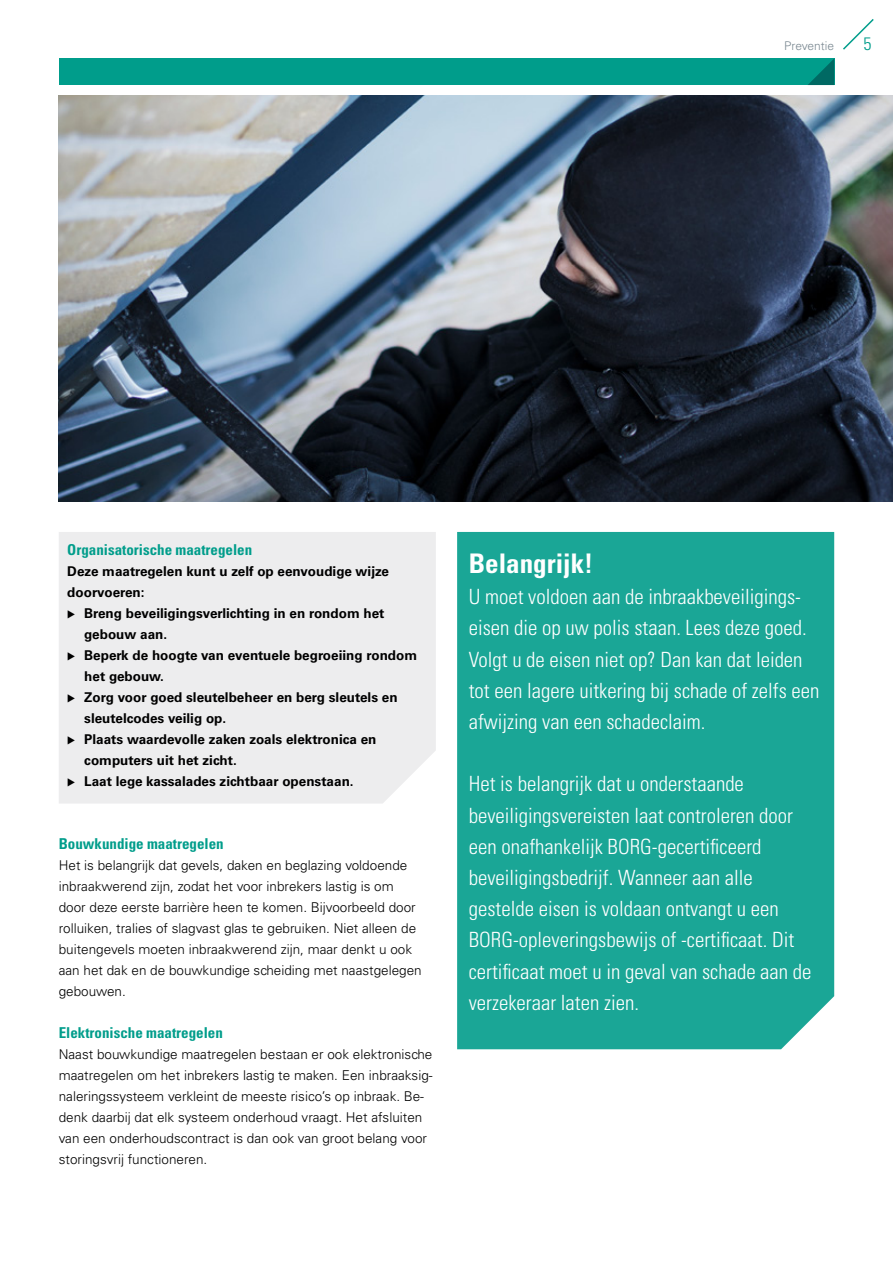
<style>
.page{position:relative;width:893px;height:1263px;background:#fff}
.page>*{position:absolute;margin:0;border:0;box-sizing:border-box;transform-origin:0 0}
.t1{font:700 condensed 27px "Univers LT Std";color:#fff}
.t2{font:300 condensed 21px/31.2px "Univers LT Std";color:#fff}
.t3{font:300 condensed 18px "Univers LT Std";color:#009d8b}
.t4{font:700 condensed 15px "Univers LT Std";color:#009d8b}
.t5{font:300 13.5px/21px "Univers LT Std";color:#000}
.t6{font:700 13.5px/21px "Univers LT Std";color:#000}
.t7{font:300 12px "Univers LT Std";color:#7a8891}
</style>
<div class="page">
<div style="left:59px;top:532px;width:377px;height:271px;background:#ededee"></div>
<div style="left:457px;top:532px;width:377px;height:517px;background:#1aa696"></div>
<img style="left:59px;top:96px;width:834px;height:406px">
<div style="left:59px;top:58px;width:775px;height:27px;background:#009d8b"></div>
<svg style="left:808px;top:59px;width:26px;height:26px"></svg>
<svg style="left:843px;top:19px;width:31px;height:31px"></svg>
<svg style="left:68px;top:610px;width:7px;height:8px"></svg>
<svg style="left:68px;top:652px;width:7px;height:8px"></svg>
<svg style="left:68px;top:694px;width:7px;height:8px"></svg>
<svg style="left:68px;top:736px;width:7px;height:8px"></svg>
<svg style="left:68px;top:778px;width:7px;height:9px"></svg>
<p class="t7" style="left:784px;top:38px;width:51px">Preventie</p>
<h3 class="t3" style="left:863px;top:33px;width:9px">5</h3>
<p class="t4" style="left:67px;top:540px;width:186px">Organisatorische maatregelen</p>
<p class="t6" style="left:67px;top:561px;width:323px">Deze maatregelen kunt u zelf op eenvoudige wijze doorvoeren:</p>
<p class="t6" style="left:84px;top:603px;width:334px">Breng beveiligingsverlichting in en rondom het gebouw aan.<br>Beperk de hoogte van eventuele begroeiing rondom het gebouw.<br>Zorg voor goed sleutelbeheer en berg sleutels en sleutelcodes veilig op.<br>Plaats waardevolle zaken zoals elektronica en computers uit het zicht.<br>Laat lege kassalades zichtbaar openstaan.</p>
<p class="t4" style="left:59px;top:834px;width:166px">Bouwkundige maatregelen</p>
<p class="t5" style="left:59px;top:855px;width:364px">Het is belangrijk dat gevels, daken en beglazing voldoende inbraakwerend zijn, zodat het voor inbrekers lastig is om door deze eerste barrière heen te komen. Bijvoorbeeld door rolluiken, tralies of slagvast glas te gebruiken. Niet alleen de buitengevels moeten inbraakwerend zijn, maar denkt u ook aan het dak en de bouwkundige scheiding met naastgelegen gebouwen.</p>
<p class="t4" style="left:59px;top:1023px;width:166px">Elektronische maatregelen</p>
<p class="t5" style="left:59px;top:1044px;width:375px">Naast bouwkundige maatregelen bestaan er ook elektronische maatregelen om het inbrekers lastig te maken. Een inbraaksig&shy;naleringssysteem verkleint de meeste risico’s op inbraak. Be&shy;denk daarbij dat elk systeem onderhoud vraagt. Het afsluiten van een onderhoudscontract is dan ook van groot belang voor storingsvrij functioneren.</p>
<h1 class="t1" style="left:469px;top:547px;width:126px">Belangrijk!</h1>
<h2 class="t2" style="left:469px;top:581px;width:352px">U moet voldoen aan de inbraakbeveiligings&shy;eisen die op uw polis staan. Lees deze goed.<br>Volgt u de eisen niet op? Dan kan dat leiden tot een lagere uitkering bij schade of zelfs een afwijzing van een schadeclaim.</h2>
<p class="t2" style="left:469px;top:768px;width:344px">Het is belangrijk dat u onderstaande beveiligingsvereisten laat controleren door een onafhankelijk BORG-gecertificeerd beveiligingsbedrijf. Wanneer aan alle gestelde eisen is voldaan ontvangt u een BORG-opleveringsbewijs of -certificaat. Dit certificaat moet u in geval van schade aan de verzekeraar laten zien.</p>
</div>
